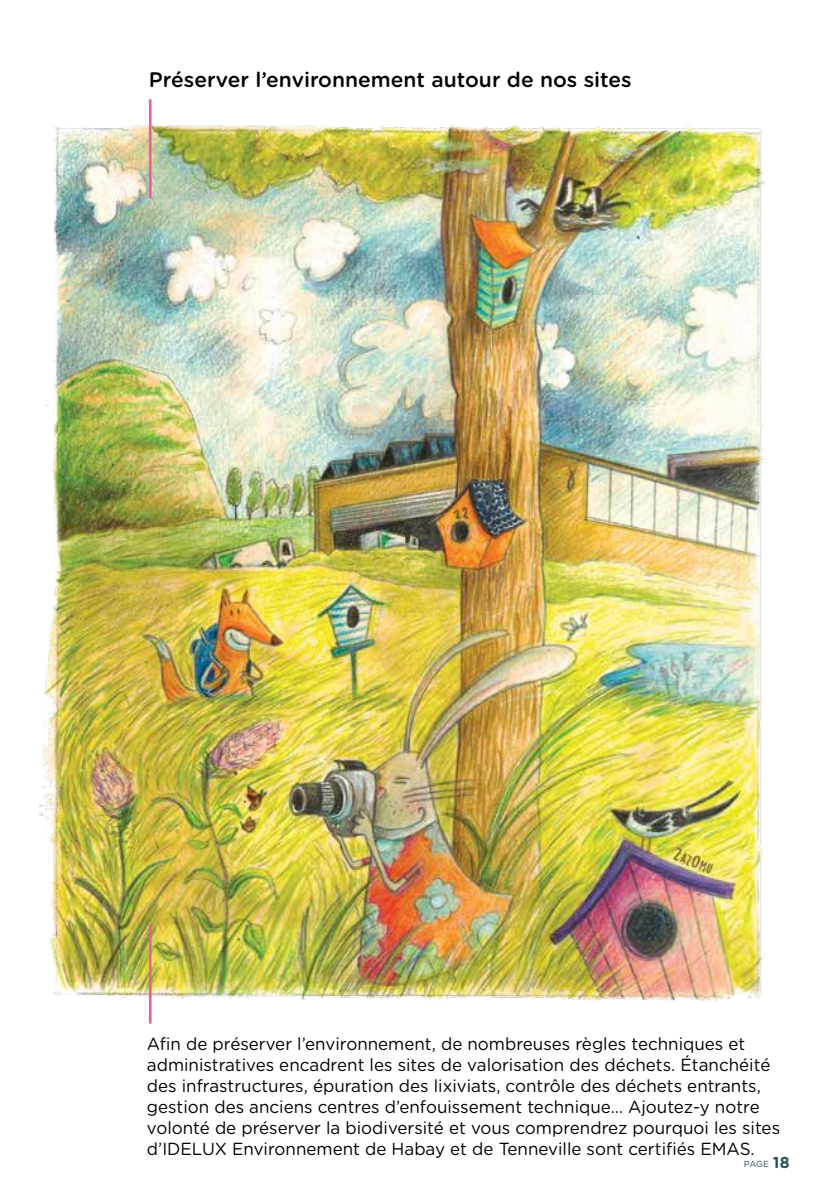
<style>
.page{position:relative;width:814px;height:1191px;background:#fff}
.page>*{position:absolute;margin:0;border:0;box-sizing:border-box;transform-origin:0 0}
.t1{font:500 21px "Gotham Rounded";color:#000}
.t2{font:17.5px/21px "Gotham Rounded";color:#000}
.t3{font:8.75px "Gotham Rounded";color:#24525c}
.s1{font-weight:700;font-size:15.75px}
</style>
<div class="page">
<img style="left:39px;top:124px;width:728px;height:876px">
<hr style="left:149px;top:99px;width:2px;height:99px;background:#ef5ba1">
<hr style="left:149px;top:924px;width:2px;height:99px;background:#ef5ba1">
<p class="t1" style="left:149px;top:64px;width:484px">Préserver l’environnement autour de nos sites</p>
<p class="t2" style="left:147px;top:1033px;width:634px">Afin de préserver l’environnement, de nombreuses règles techniques et administratives encadrent les sites de valorisation des déchets. Étanchéité des infrastructures, épuration des lixiviats, contrôle des déchets entrants, gestion des anciens centres d’enfouissement technique… Ajoutez-y notre volonté de préserver la biodiversité et vous comprendrez pourquoi les sites d’IDELUX Environnement de Habay et de Tenneville sont certifiés EMAS.</p>
<p class="t3" style="left:744px;top:1157px;width:47px">PAGE <span class="s1">18</span></p>
</div>
